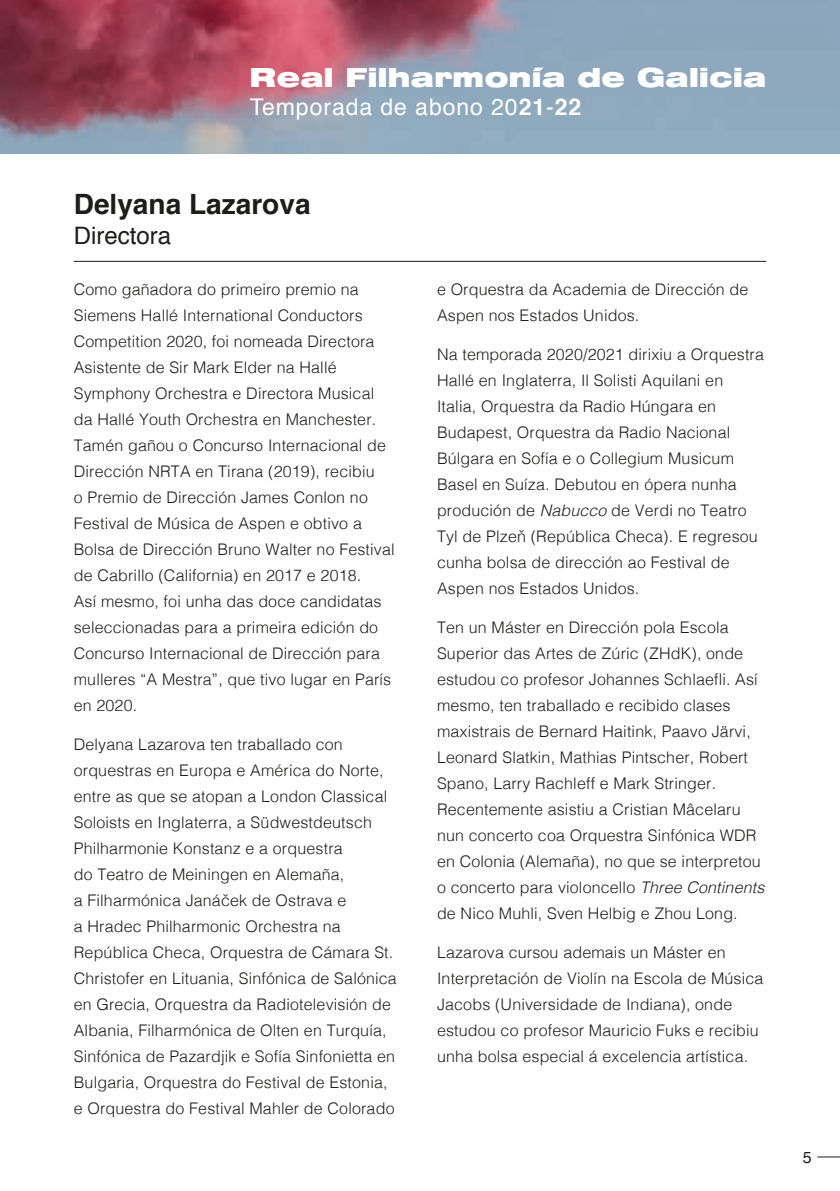
<style>
.page{position:relative;width:840px;height:1191px;background:#fff}
.page>*{position:absolute;margin:0;border:0;box-sizing:border-box;transform-origin:0 0}
.t1{font:700 28px "Helvetica";color:#1d1d1b}
.t2{font:700 27px "Helvetica Extended BQ";letter-spacing:.02em;color:#fff}
.t3{font:24px "Helvetica";color:#1d1d1b}
.t4{font:23px "Helvetica";letter-spacing:.04em;color:#fff}
.t5{font:300 16px/26px "Helvetica";letter-spacing:.01em;color:#1d1d1b}
.t6{font:16px "Helvetica";color:#1d1d1b}
.s1{font-weight:700}
.s2{font-style:italic}
</style>
<div class="page">
<svg style="left:817px;top:1156px;width:22px;height:1px"></svg>
<img style="left:0;top:0;width:839px;height:153px">
<hr style="left:74px;top:261px;width:691px;height:1px;background:#1d1d1b">
<h2 class="t2" style="left:249px;top:62px;width:517px">Real Filharmonía de Galicia</h2>
<h3 class="t4" style="left:249px;top:89px;width:333px">Temporada de abono 20<span class="s1">21</span>-<span class="s1">22</span></h3>
<h1 class="t1" style="left:74px;top:181px;width:238px">Delyana Lazarova</h1>
<h3 class="t3" style="left:74px;top:217px;width:99px">Directora</h3>
<p class="t5" style="left:74px;top:275px;width:322px">Como gañadora do primeiro premio na Siemens Hallé International Conductors Competition 2020, foi nomeada Directora Asistente de Sir Mark Elder na Hallé Symphony Orchestra e Directora Musical da Hallé Youth Orchestra en Manchester.<br>Tamén gañou o Concurso Internacional de Dirección NRTA en Tirana (2019), recibiu<br>o Premio de Dirección James Conlon no Festival de Música de Aspen e obtivo a Bolsa de Dirección Bruno Walter no Festival de Cabrillo (California) en 2017 e 2018.<br>Así mesmo, foi unha das doce candidatas seleccionadas para a primeira edición do Concurso Internacional de Dirección para mulleres “A Mestra”, que tivo lugar en París en 2020.</p>
<p class="t5" style="left:74px;top:730px;width:324px">Delyana Lazarova ten traballado con orquestras en Europa e América do Norte, entre as que se atopan a London Classical Soloists en Inglaterra, a Südwestdeutsch Philharmonie Konstanz e a orquestra<br>do Teatro de Meiningen en Alemaña,<br>a Filharmónica Janáček de Ostrava e<br>a Hradec Philharmonic Orchestra na República Checa, Orquestra de Cámara St.<br>Christofer en Lituania, Sinfónica de Salónica en Grecia, Orquestra da Radiotelevisión de Albania, Filharmónica de Olten en Turquía, Sinfónica de Pazardjik e Sofía Sinfonietta en Bulgaria, Orquestra do Festival de Estonia, e Orquestra do Festival Mahler de Colorado</p>
<p class="t5" style="left:437px;top:275px;width:313px">e Orquestra da Academia de Dirección de<br>Aspen nos Estados Unidos.</p>
<p class="t5" style="left:437px;top:340px;width:328px">Na temporada 2020/2021 dirixiu a Orquestra Hallé en Inglaterra, Il Solisti Aquilani en Italia, Orquestra da Radio Húngara en Budapest, Orquestra da Radio Nacional Búlgara en Sofía e o Collegium Musicum Basel en Suíza. Debutou en ópera nunha produción de <span class="s2">Nabucco</span> de Verdi no Teatro Tyl de Plzeň (República Checa). E regresou cunha bolsa de dirección ao Festival de Aspen nos Estados Unidos.</p>
<p class="t5" style="left:437px;top:613px;width:329px">Ten un Máster en Dirección pola Escola Superior das Artes de Zúric (ZHdK), onde estudou co profesor Johannes Schlaefli. Así mesmo, ten traballado e recibido clases maxistrais de Bernard Haitink, Paavo Järvi, Leonard Slatkin, Mathias Pintscher, Robert Spano, Larry Rachleff e Mark Stringer.<br>Recentemente asistiu a Cristian Mâcelaru nun concerto coa Orquestra Sinfónica WDR en Colonia (Alemaña), no que se interpretou o concerto para violoncello <span class="s2">Three Continents </span>de Nico Muhli, Sven Helbig e Zhou Long.</p>
<p class="t5" style="left:437px;top:938px;width:328px">Lazarova cursou ademais un Máster en Interpretación de Violín na Escola de Música Jacobs (Universidade de Indiana), onde estudou co profesor Mauricio Fuks e recibiu unha bolsa especial á excelencia artística.</p>
<p class="t6" style="left:802px;top:1145px;width:10px">5</p>
</div>
